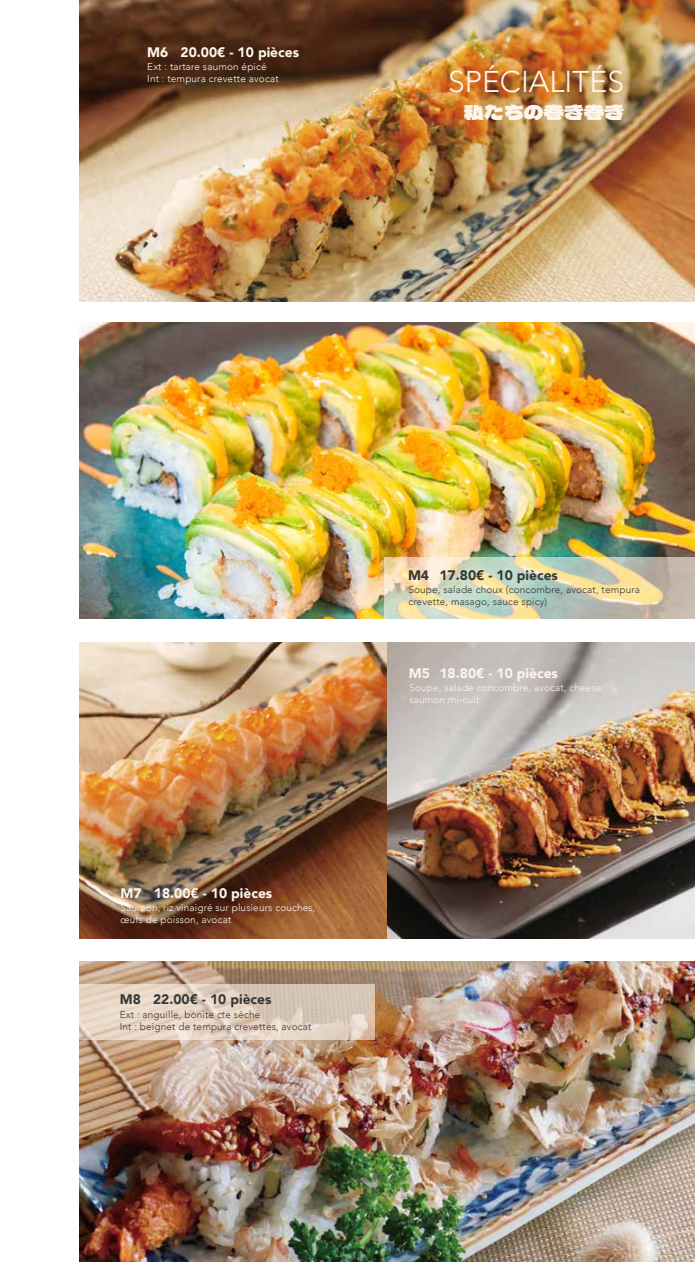
<style>
.page{position:relative;width:695px;height:1262px;background:#fff}
.page>*{position:absolute;margin:0;border:0;box-sizing:border-box;transform-origin:0 0}
.t1{font:300 30px "Avenir";color:#fdf5eb}
.t2{font:20px "Dela Gothic One";color:#fdf5eb}
.t3{font:900 13.75px "Avenir";color:#fdf5eb}
.t4{font:900 13.75px "Avenir";color:#373838}
.t5{font:300 10px/12px "Avenir";letter-spacing:.015em;color:#fdf5eb}
.t6{font:300 10px/12px "Avenir";letter-spacing:.015em;color:#373838}
</style>
<div class="page">
<img style="left:386px;top:642px;width:308px;height:296px">
<img style="left:79px;top:961px;width:615px;height:300px">
<img style="left:79px;top:322px;width:615px;height:296px">
<svg style="left:384px;top:557px;width:310px;height:61px"></svg>
<svg style="left:79px;top:983px;width:295px;height:56px"></svg>
<img style="left:79px;top:0;width:615px;height:301px">
<img style="left:79px;top:642px;width:307px;height:296px">
<h3 class="t3" style="left:147px;top:40px;width:153px">M6 20.00€ - 10 pièces</h3>
<p class="t5" style="left:147px;top:61px;width:133px">Ext : tartare saumon épicé<br>Int : tempura crevette avocat</p>
<h1 class="t1" style="left:448px;top:64px;width:177px">SPÉCIALITÉS</h1>
<h2 class="t2" style="left:464px;top:97px;width:161px">私たちの巻き巻き</h2>
<h3 class="t3" style="left:120px;top:881px;width:153px">M7 18.00€ - 10 pièces</h3>
<p class="t5" style="left:120px;top:901px;width:196px">Saumon, riz vinaigré sur plusieurs couches, œufs de poisson, avocat</p>
<h3 class="t4" style="left:120px;top:987px;width:153px">M8 22.00€ - 10 pièces</h3>
<p class="t6" style="left:120px;top:1008px;width:193px">Ext : anguille, bonite cte sèche<br>Int : beignet de tempura crevettes, avocat</p>
<h3 class="t4" style="left:408px;top:563px;width:151px">M4 17.80€ - 10 pièces</h3>
<p class="t6" style="left:408px;top:583px;width:233px">Soupe, salade choux (concombre, avocat, tempura crevette, masago, sauce spicy)</p>
<h3 class="t3" style="left:409px;top:661px;width:150px">M5 18.80€ - 10 pièces</h3>
<p class="t5" style="left:409px;top:681px;width:194px">Soupe, salade concombre, avocat, cheese saumon mi-cuit</p>
</div>
